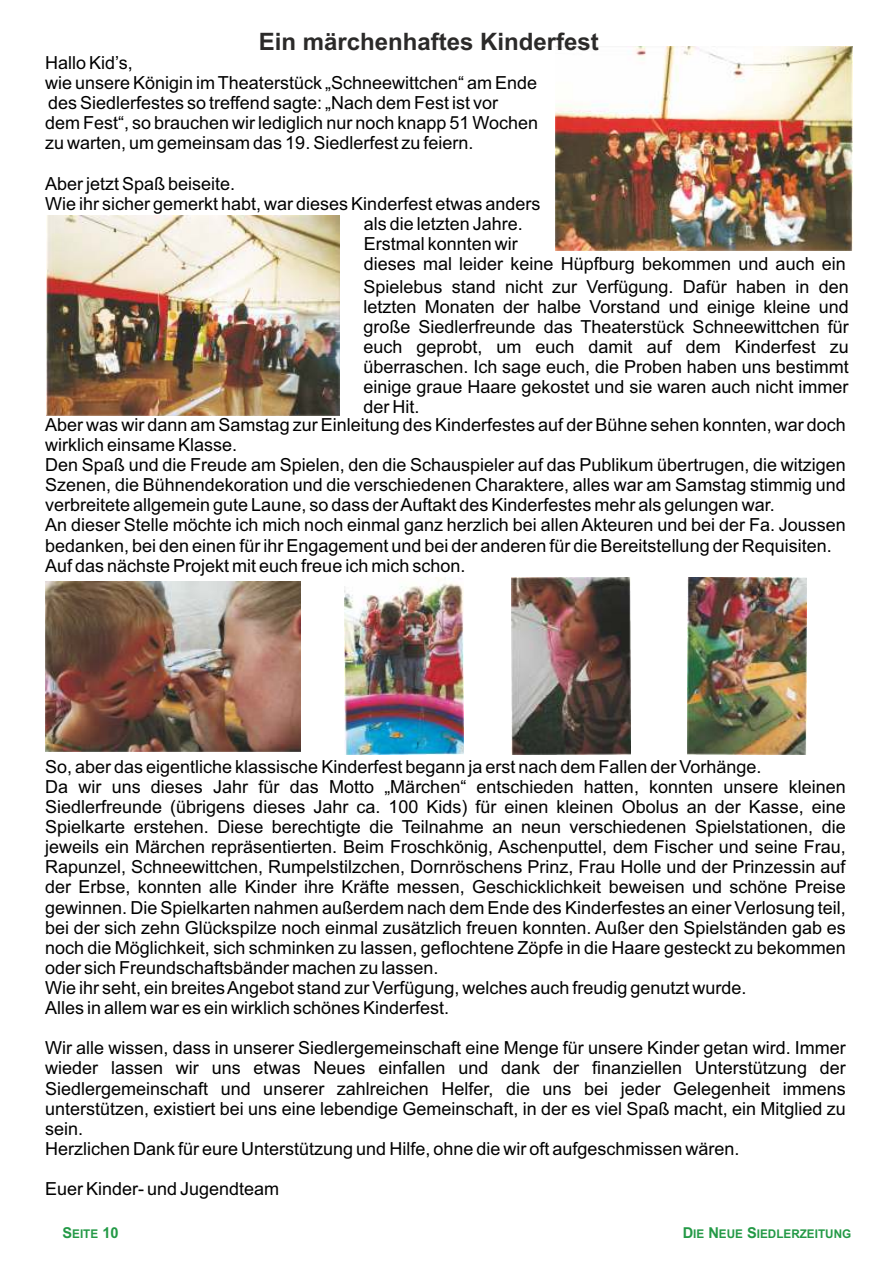
<style>
.page{position:relative;width:893px;height:1263px;background:#fff}
.page>*{position:absolute;margin:0;border:0;box-sizing:border-box;transform-origin:0 0}
.t1{font:700 24px "Arial";color:#2b2a29}
.t2{font:18px/20.1px "Arial";color:#000}
.t3{font:700 12px "Arial";color:#239946}
.s1{font-size:15px}
</style>
<div class="page">
<img style="left:687px;top:577px;width:119px;height:178px">
<img style="left:512px;top:577px;width:119px;height:178px">
<img style="left:345px;top:577px;width:119px;height:177px">
<img style="left:45px;top:581px;width:255px;height:170px">
<img style="left:46px;top:216px;width:294px;height:199px">
<img style="left:555px;top:46px;width:298px;height:204px">
<h1 class="t1" style="left:259px;top:33px;width:342px">Ein märchenhaftes Kinderfest</h1>
<p class="t2" style="left:45px;top:54px;width:494px">Hallo Kid’s,<br>wie unsere Königin im Theaterstück „Schneewittchen“ am Ende des Siedlerfestes so treffend sagte: „Nach dem Fest ist vor<br>dem Fest“, so brauchen wir lediglich nur noch knapp 51 Wochen zu warten, um gemeinsam das 19. Siedlerfest zu feiern.</p>
<p class="t2" style="left:45px;top:175px;width:192px">Aber jetzt Spaß beiseite.</p>
<p class="t2" style="left:45px;top:195px;width:497px">Wie ihr sicher gemerkt habt, war dieses Kinderfest etwas anders</p>
<p class="t2" style="left:364px;top:215px;width:161px">als die letzten Jahre.</p>
<p class="t2" style="left:364px;top:235px;width:156px">Erstmal konnten wir</p>
<p class="t2" style="left:364px;top:255px;width:484px">dieses mal leider keine Hüpfburg bekommen und auch ein</p>
<p class="t2" style="left:363px;top:278px;width:487px;text-align:justify">Spielebus stand nicht zur Verfügung. Dafür haben in den letzten Monaten der halbe Vorstand und einige kleine und große Siedlerfreunde das Theaterstück Schneewittchen für euch geprobt, um euch damit auf dem Kinderfest zu überraschen. Ich sage euch, die Proben haben uns bestimmt einige graue Haare gekostet und sie waren auch nicht immer der Hit.</p>
<p class="t2" style="left:45px;top:416px;width:802px">Aber was wir dann am Samstag zur Einleitung des Kinderfestes auf der Bühne sehen konnten, war doch wirklich einsame Klasse.<br>Den Spaß und die Freude am Spielen, den die Schauspieler auf das Publikum übertrugen, die witzigen Szenen, die Bühnendekoration und die verschiedenen Charaktere, alles war am Samstag stimmig und verbreitete allgemein gute Laune, so dass der Auftakt des Kinderfestes mehr als gelungen war.<br>An dieser Stelle möchte ich mich noch einmal ganz herzlich bei allen Akteuren und bei der Fa. Joussen bedanken, bei den einen für ihr Engagement und bei der anderen für die Bereitstellung der Requisiten.<br>Auf das nächste Projekt mit euch freue ich mich schon.</p>
<p class="t2" style="left:45px;top:758px;width:802px">So, aber das eigentliche klassische Kinderfest begann ja erst nach dem Fallen der Vorhänge.<br>Da wir uns dieses Jahr für das Motto „Märchen“ entschieden hatten, konnten unsere kleinen Siedlerfreunde (übrigens dieses Jahr ca. 100 Kids) für einen kleinen Obolus an der Kasse, eine Spielkarte erstehen. Diese berechtigte die Teilnahme an neun verschiedenen Spielstationen, die jeweils ein Märchen repräsentierten. Beim Froschkönig, Aschenputtel, dem Fischer und seine Frau, Rapunzel, Schneewittchen, Rumpelstilzchen, Dornröschens Prinz, Frau Holle und der Prinzessin auf der Erbse, konnten alle Kinder ihre Kräfte messen, Geschicklichkeit beweisen und schöne Preise gewinnen. Die Spielkarten nahmen außerdem nach dem Ende des Kinderfestes an einer Verlosung teil, bei der sich zehn Glückspilze noch einmal zusätzlich freuen konnten. Außer den Spielständen gab es noch die Möglichkeit, sich schminken zu lassen, geflochtene Zöpfe in die Haare gesteckt zu bekommen oder sich Freundschaftsbänder machen zu lassen.<br>Wie ihr seht, ein breites Angebot stand zur Verfügung, welches auch freudig genutzt wurde.<br>Alles in allem war es ein wirklich schönes Kinderfest.</p>
<p class="t2" style="left:45px;top:1040px;width:802px">Wir alle wissen, dass in unserer Siedlergemeinschaft eine Menge für unsere Kinder getan wird. Immer wieder lassen wir uns etwas Neues einfallen und dank der finanziellen Unterstützung der Siedlergemeinschaft und unserer zahlreichen Helfer, die uns bei jeder Gelegenheit immens unterstützen, existiert bei uns eine lebendige Gemeinschaft, in der es viel Spaß macht, ein Mitglied zu sein.<br>Herzlichen Dank für eure Unterstützung und Hilfe, ohne die wir oft aufgeschmissen wären.</p>
<p class="t2" style="left:45px;top:1180px;width:236px">Euer Kinder- und Jugendteam</p>
<p class="t3" style="left:62px;top:1229px;width:58px"><span class="s1">S</span>EITE <span class="s1">10</span></p>
<p class="t3" style="left:683px;top:1229px;width:170px"><span class="s1">D</span>IE <span class="s1">N</span>EUE <span class="s1">S</span>IEDLERZEITUNG</p>
</div>
